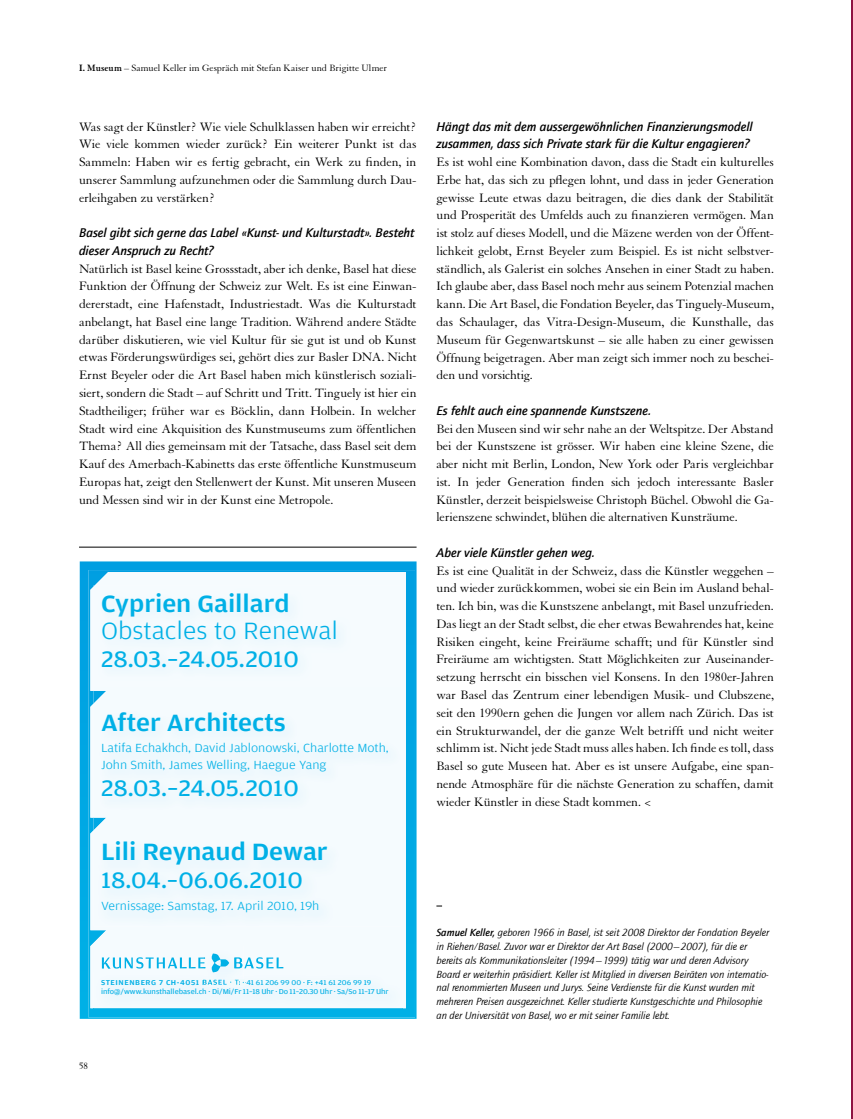
<style>
.page{position:relative;width:853px;height:1119px;background:#fff}
.page>*{position:absolute;margin:0;border:0;box-sizing:border-box;transform-origin:0 0}
.t1{font:500 25px "Amplitude Wide";color:#00b0e6}
.t2{font:300 25px "Amplitude Wide";color:#00b0e6}
.t3{font:23.75px "Amplitude Wide";color:#00b0e6}
.t4{font:13.25px/17.8px "Granjon";letter-spacing:-.01em;color:#000;text-align:justify}
.t5{font:italic 500 13px/17.8px "ITC Quay Sans Com";color:#000}
.t6{font:300 12.5px/16.2px "Amplitude Wide";color:#00b0e6}
.t7{font:italic 10.62px/13.8px "ITC Quay Sans Com";color:#000}
.t8{font:10px "Granjon";letter-spacing:-.005em;color:#000}
.t9{font:7.5px/9.4px "Amplitude Wide";color:#00b0e6}
.s1{font-weight:700}
.s2{font-weight:500}
.s3{font-style:normal}
</style>
<div class="page">
<img style="left:851px;top:2px;width:1px;height:1113px">
<svg style="left:80px;top:561px;width:336px;height:457px;background:#07a6e3"></svg>
<img style="left:88px;top:570px;width:327px;height:447px">
<svg style="left:90px;top:572px;width:316px;height:436px"></svg>
<div style="left:93px;top:971px;width:309px;height:38px;background:#f0f8fd"></div>
<img style="left:101px;top:979px;width:270px;height:5px">
<img style="left:204px;top:945px;width:39px;height:41px">
<img style="left:204px;top:978px;width:40px;height:7px">
<svg style="left:102px;top:957px;width:103px;height:11px"></svg>
<svg style="left:211px;top:953px;width:72px;height:19px"></svg>
<div style="left:93px;top:585px;width:308px;height:341px;background:#f3fafd"></div>
<hr style="left:79px;top:546px;width:337px;height:1px;background:#000">
<p class="t8" style="left:79px;top:63px;width:310px"><span class="s1">I. Museum</span> – Samuel Keller im Gespräch mit Stefan Kaiser und Brigitte Ulmer</p>
<p class="t4" style="left:79px;top:118px;width:339px">Was sagt der Künstler? Wie viele Schulklassen haben wir erreicht?<br>Wie viele kommen wieder zurück? Ein weiterer Punkt ist das Sammeln: Haben wir es fertig gebracht, ein Werk zu finden, in unserer Sammlung aufzunehmen oder die Sammlung durch Dau&shy;erleihgaben zu verstärken?</p>
<p class="t5" style="left:79px;top:223px;width:337px">Basel gibt sich gerne das Label «Kunst- und Kulturstadt». Besteht dieser Anspruch zu Recht?</p>
<p class="t4" style="left:79px;top:260px;width:339px">Natürlich ist Basel keine Grossstadt, aber ich denke, Basel hat diese Funktion der Öffnung der Schweiz zur Welt. Es ist eine Einwan&shy;dererstadt, eine Hafenstadt, Industriestadt. Was die Kulturstadt anbelangt, hat Basel eine lange Tradition. Während andere Städte darüber diskutieren, wie viel Kultur für sie gut ist und ob Kunst etwas Förderungswürdiges sei, gehört dies zur Basler DNA. Nicht Ernst Beyeler oder die Art Basel haben mich künstlerisch soziali&shy;siert, sondern die Stadt – auf Schritt und Tritt. Tinguely ist hier ein Stadtheiliger; früher war es Böcklin, dann Holbein. In welcher Stadt wird eine Akquisition des Kunstmuseums zum öffentlichen Thema? All dies gemeinsam mit der Tatsache, dass Basel seit dem Kauf des Amerbach-Kabinetts das erste öffentliche Kunstmuseum Europas hat, zeigt den Stellenwert der Kunst. Mit unseren Museen und Messen sind wir in der Kunst eine Metropole.</p>
<h1 class="t1" style="left:101px;top:589px;width:190px">Cyprien Gaillard</h1>
<h1 class="t2" style="left:101px;top:616px;width:238px">Obstacles to Renewal</h1>
<h2 class="t3" style="left:101px;top:645px;width:199px">28.03.–24.05.2010</h2>
<h1 class="t1" style="left:101px;top:708px;width:186px">After Architects</h1>
<p class="t6" style="left:101px;top:740px;width:289px">Latifa Echakhch, David Jablonowski, Charlotte Moth,<br>John Smith, James Welling, Haegue Yang</p>
<h2 class="t3" style="left:101px;top:775px;width:199px">28.03.–24.05.2010</h2>
<h1 class="t1" style="left:101px;top:838px;width:228px">Lili Reynaud Dewar</h1>
<h2 class="t3" style="left:101px;top:867px;width:203px">18.04.–06.06.2010</h2>
<p class="t6" style="left:101px;top:897px;width:220px">Vernissage: Samstag, 17. April 2010, 19h</p>
<p class="t9" style="left:101px;top:977px;width:289px"><span class="s2">STEINENBERG 7 CH-4051 BASEL</span> · T: +41 61 206 99 00 · F: +41 61 206 99 19 info@/www.kunsthallebasel.ch · Di/Mi/Fr 11–18 Uhr · Do 11–20.30 Uhr · Sa/So 11–17 Uhr</p>
<p class="t8" style="left:79px;top:1060px;width:10px">58</p>
<p class="t5" style="left:436px;top:117px;width:318px">Hängt das mit dem aussergewöhnlichen Finanzierungsmodell zusammen, dass sich Private stark für die Kultur engagieren?</p>
<p class="t4" style="left:436px;top:153px;width:339px">Es ist wohl eine Kombination davon, dass die Stadt ein kulturelles Erbe hat, das sich zu pflegen lohnt, und dass in jeder Generation gewisse Leute etwas dazu beitragen, die dies dank der Stabilität und Prosperität des Umfelds auch zu finanzieren vermögen. Man ist stolz auf dieses Modell, und die Mäzene werden von der Öffent&shy;lichkeit gelobt, Ernst Beyeler zum Beispiel. Es ist nicht selbstver&shy;ständlich, als Galerist ein solches Ansehen in einer Stadt zu haben.<br>Ich glaube aber, dass Basel noch mehr aus seinem Potenzial machen kann. Die Art Basel, die Fondation Beyeler, das Tinguely-Museum, das Schaulager, das Vitra-Design-Museum, die Kunsthalle, das Museum für Gegenwartskunst – sie alle haben zu einer gewissen Öffnung beigetragen. Aber man zeigt sich immer noch zu beschei&shy;den und vorsichtig.</p>
<p class="t5" style="left:436px;top:401px;width:216px">Es fehlt auch eine spannende Kunstszene.</p>
<p class="t4" style="left:436px;top:420px;width:339px">Bei den Museen sind wir sehr nahe an der Weltspitze. Der Abstand bei der Kunstszene ist grösser. Wir haben eine kleine Szene, die aber nicht mit Berlin, London, New York oder Paris vergleichbar ist. In jeder Generation finden sich jedoch interessante Basler Künstler, derzeit beispielsweise Christoph Büchel. Obwohl die Ga&shy;lerienszene schwindet, blühen die alternativen Kunsträume.</p>
<p class="t5" style="left:436px;top:543px;width:160px">Aber viele Künstler gehen weg.</p>
<p class="t4" style="left:436px;top:562px;width:339px">Es ist eine Qualität in der Schweiz, dass die Künstler weggehen – und wieder zurückkommen, wobei sie ein Bein im Ausland behal&shy;ten. Ich bin, was die Kunstszene anbelangt, mit Basel unzufrieden.<br>Das liegt an der Stadt selbst, die eher etwas Bewahrendes hat, keine Risiken eingeht, keine Freiräume schafft; und für Künstler sind Freiräume am wichtigsten. Statt Möglichkeiten zur Auseinander&shy;setzung herrscht ein bisschen viel Konsens. In den 1980er-Jahren war Basel das Zentrum einer lebendigen Musik- und Clubszene, seit den 1990ern gehen die Jungen vor allem nach Zürich. Das ist ein Strukturwandel, der die ganze Welt betrifft und nicht weiter schlimm ist. Nicht jede Stadt muss alles haben. Ich finde es toll, dass Basel so gute Museen hat. Aber es ist unsere Aufgabe, eine span&shy;nende Atmosphäre für die nächste Generation zu schaffen, damit wieder Künstler in diese Stadt kommen. &lt;</p>
<p class="t7" style="left:436px;top:925px;width:334px"><span class="s2">Samuel Keller,</span> geboren 1966 in Basel, ist seit 2008 Direktor der Fondation Beyeler in Riehen <span class="s3">∕</span>Basel. Zuvor war er Direktor der Art Basel (2000–2007), für die er bereits als Kommunikationsleiter (1994–1999) tätig war und deren Advisory Board er weiterhin präsidiert. Keller ist Mitglied in diversen Beiräten von internatio&shy;nal renommierten Museen und Jurys. Seine Verdienste für die Kunst wurden mit mehreren Preisen ausgezeichnet. Keller studierte Kunstgeschichte und Philosophie an der Universität von Basel, wo er mit seiner Familie lebt.</p>
</div>
